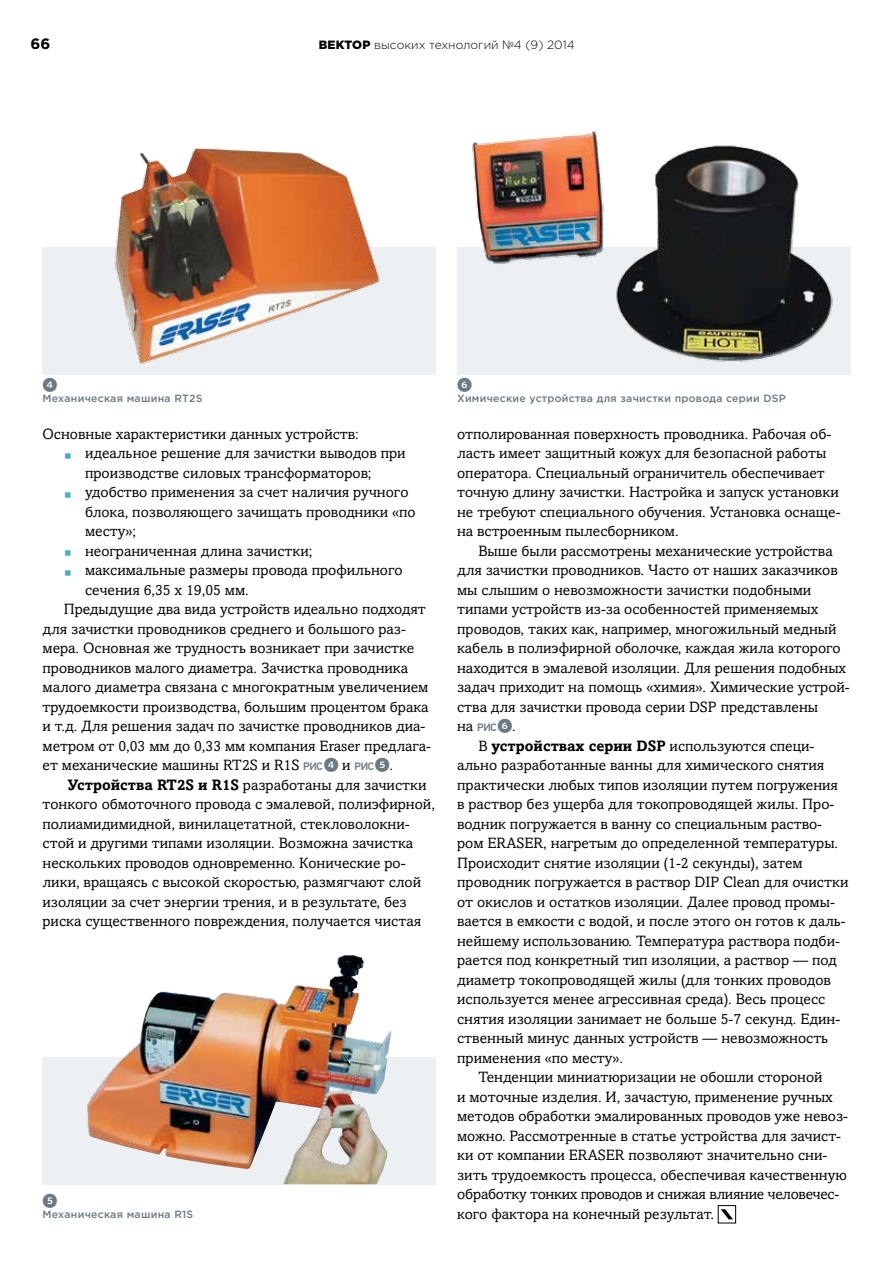
<style>
.page{position:relative;width:893px;height:1263px;background:#fff}
.page>*{position:absolute;margin:0;border:0;box-sizing:border-box;transform-origin:0 0}
.t1{font:15px/19.5px "Amasis MTW1 G";color:#000}
.t2{font:15px "Amasis MTW1 G";letter-spacing:-.02em;color:#000}
.t3{font:15px "Whitney Index Black Round Bd";color:#6a7982}
.t4{font:700 15px "Gotham Pro";color:#000}
.t5{font:300 12px "Gotham Pro";color:#000}
.t6{font:500 10.5px "Gotham Pro";letter-spacing:.025em;color:#6a7982}
.s1{font-weight:900}
.s2{font-family:"National";font-size:16.5px;color:#3eb2bd}
.s3{font-family:"PF Din Text Pro";font-weight:500;font-size:10.8px;color:#6a7982}
.s4{font-family:"Whitney Index Black Round Bd";color:#6a7982}
.s5{font-weight:700}
</style>
<div class="page">
<div style="left:43px;top:247px;width:393px;height:127px;background:#ecf0f2"></div>
<div style="left:457px;top:247px;width:393px;height:127px;background:#ecf0f2"></div>
<div style="left:43px;top:1057px;width:393px;height:127px;background:#ecf0f2"></div>
<div style="left:718px;top:1205px;width:18px;height:18px;border:1px solid #000"></div>
<svg style="left:721px;top:1209px;width:12px;height:10px"></svg>
<img style="left:87px;top:955px;width:304px;height:229px">
<img style="left:472px;top:130px;width:361px;height:232px">
<img style="left:114px;top:147px;width:266px;height:217px">
<p class="t4" style="left:31px;top:35px;width:21px">66</p>
<p class="t5" style="left:319px;top:38px;width:257px"><span class="s1">ВЕКТОР</span> высоких технологий №4 (9) 2014</p>
<p class="t3" style="left:43px;top:378px;width:17px">4</p>
<p class="t6" style="left:43px;top:392px;width:162px">Механическая машина RT2S</p>
<p class="t1" style="left:43px;top:425px;width:318px">Основные характеристики данных устройств:</p>
<p class="t1" style="left:85px;top:444px;width:322px;text-indent:-21px"><span class="s2">▪</span> идеальное решение для зачистки выводов при производстве силовых трансформаторов;</p>
<p class="t1" style="left:85px;top:483px;width:332px;text-indent:-21px"><span class="s2">▪</span> удобство применения за счет наличия ручного блока, позволяющего зачищать проводники «по месту»;</p>
<p class="t1" style="left:64px;top:542px;width:250px"><span class="s2">▪</span> неограниченная длина зачистки;</p>
<p class="t1" style="left:64px;top:561px;width:340px"><span class="s2">▪</span> максимальные размеры провода профильного</p>
<p class="t1" style="left:85px;top:581px;width:165px">сечения 6,35 х 19,05 мм.</p>
<p class="t1" style="left:64px;top:600px;width:364px">Предыдущие два вида устройств идеально подходят</p>
<p class="t1" style="left:43px;top:620px;width:365px">для зачистки проводников среднего и большого раз-</p>
<p class="t1" style="left:43px;top:639px;width:373px">мера. Основная же трудность возникает при зачистке</p>
<p class="t1" style="left:43px;top:659px;width:367px">проводников малого диаметра. Зачистка проводника</p>
<p class="t1" style="left:43px;top:678px;width:387px">малого диаметра связана с многократным увеличением</p>
<p class="t1" style="left:43px;top:698px;width:388px">трудоемкости производства, большим процентом брака</p>
<p class="t1" style="left:43px;top:717px;width:384px">и т.д. Для решения задач по зачистке проводников диа-</p>
<p class="t1" style="left:43px;top:737px;width:390px">метром от 0,03 мм до 0,33 мм компания Eraser предлага-</p>
<p class="t1" style="left:43px;top:756px;width:352px">ет механические машины RT2S и R1S <span class="s3">РИС</span><span class="s4">4</span> и <span class="s3">РИС</span><span class="s4">5</span>.</p>
<p class="t1" style="left:68px;top:776px;width:360px"><span class="s5">Устройства RT2S и R1S</span> разработаны для зачистки</p>
<p class="t1" style="left:43px;top:795px;width:394px">тонкого обмоточного провода с эмалевой, полиэфирной,</p>
<p class="t1" style="left:43px;top:815px;width:369px">полиамидимидной, винилацетатной, стекловолокни-</p>
<p class="t1" style="left:43px;top:834px;width:372px">стой и другими типами изоляции. Возможна зачистка</p>
<p class="t1" style="left:43px;top:854px;width:365px">нескольких проводов одновременно. Конические ро-</p>
<p class="t1" style="left:43px;top:873px;width:380px">лики, вращаясь с высокой скоростью, размягчают слой</p>
<p class="t1" style="left:43px;top:893px;width:366px">изоляции за счет энергии трения, и в результате, без</p>
<p class="t1" style="left:43px;top:912px;width:380px">риска существенного повреждения, получается чистая</p>
<p class="t3" style="left:43px;top:1194px;width:17px">5</p>
<p class="t6" style="left:43px;top:1208px;width:152px">Механическая машина R1S</p>
<p class="t3" style="left:457px;top:378px;width:17px">6</p>
<p class="t6" style="left:457px;top:392px;width:330px">Химические устройства для зачистки провода серии DSP</p>
<p class="t1" style="left:457px;top:425px;width:385px">отполированная поверхность проводника. Рабочая об&shy;ласть имеет защитный кожух для безопасной работы оператора. Специальный ограничитель обеспечивает точную длину зачистки. Настройка и запуск установки не требуют специального обучения. Установка оснаще&shy;на встроенным пылесборником.</p>
<p class="t1" style="left:478px;top:542px;width:356px">Выше были рассмотрены механические устройства</p>
<p class="t1" style="left:457px;top:561px;width:382px">для зачистки проводников. Часто от наших заказчиков</p>
<p class="t1" style="left:457px;top:581px;width:356px">мы слышим о невозможности зачистки подобными</p>
<p class="t1" style="left:457px;top:600px;width:363px">типами устройств из-за особенностей применяемых</p>
<p class="t1" style="left:457px;top:620px;width:381px">проводов, таких как, например, многожильный медный</p>
<p class="t1" style="left:457px;top:639px;width:385px">кабель в полиэфирной оболочке, каждая жила которого</p>
<p class="t1" style="left:457px;top:659px;width:391px">находится в эмалевой изоляции. Для решения подобных</p>
<p class="t1" style="left:457px;top:678px;width:394px">задач приходит на помощь «химия». Химические устрой-</p>
<p class="t1" style="left:457px;top:698px;width:363px">ства для зачистки провода серии DSP представлены</p>
<p class="t1" style="left:457px;top:717px;width:60px">на <span class="s3">РИС</span><span class="s4">6</span>.</p>
<p class="t1" style="left:478px;top:737px;width:338px">В <span class="s5">устройствах серии DSP</span> используются специ-</p>
<p class="t1" style="left:457px;top:756px;width:369px">ально разработанные ванны для химического снятия</p>
<p class="t1" style="left:457px;top:776px;width:382px">практически любых типов изоляции путем погружения</p>
<p class="t1" style="left:457px;top:795px;width:379px">в раствор без ущерба для токопроводящей жилы. Про-</p>
<p class="t1" style="left:457px;top:815px;width:366px">водник погружается в ванну со специальным раство-</p>
<p class="t1" style="left:457px;top:834px;width:383px">ром ERASER, нагретым до определенной температуры.</p>
<p class="t1" style="left:457px;top:854px;width:347px">Происходит снятие изоляции (1-2 секунды), затем</p>
<p class="t1" style="left:457px;top:873px;width:393px">проводник погружается в раствор DIP Clean для очистки</p>
<p class="t1" style="left:457px;top:893px;width:379px">от окислов и остатков изоляции. Далее провод промы-</p>
<p class="t1" style="left:457px;top:912px;width:390px">вается в емкости с водой, и после этого он готов к даль-</p>
<p class="t1" style="left:457px;top:932px;width:384px">нейшему использованию. Температура раствора подби-</p>
<p class="t1" style="left:457px;top:951px;width:381px">рается под конкретный тип изоляции, а раствор — под</p>
<p class="t1" style="left:457px;top:971px;width:375px">диаметр токопроводящей жилы (для тонких проводов</p>
<p class="t1" style="left:457px;top:990px;width:370px">используется менее агрессивная среда). Весь процесс</p>
<p class="t1" style="left:457px;top:1010px;width:385px">снятия изоляции занимает не больше 5-7 секунд. Един-</p>
<p class="t1" style="left:457px;top:1029px;width:373px">ственный минус данных устройств — невозможность</p>
<p class="t1" style="left:457px;top:1049px;width:168px">применения «по месту».</p>
<p class="t1" style="left:478px;top:1068px;width:346px">Тенденции миниатюризации не обошли стороной</p>
<p class="t1" style="left:457px;top:1088px;width:377px">и моточные изделия. И, зачастую, применение ручных</p>
<p class="t1" style="left:457px;top:1107px;width:392px">методов обработки эмалированных проводов уже невоз-</p>
<p class="t1" style="left:457px;top:1127px;width:385px">можно. Рассмотренные в статье устройства для зачист-</p>
<p class="t1" style="left:457px;top:1146px;width:372px">ки от компании ERASER позволяют значительно сни-</p>
<p class="t1" style="left:457px;top:1166px;width:391px">зить трудоемкость процесса, обеспечивая качественную</p>
<p class="t2" style="left:457px;top:1185px;width:384px">обработку тонких проводов и снижая влияние человечес-</p>
<p class="t1" style="left:457px;top:1205px;width:258px">кого фактора на конечный результат.</p>
</div>
